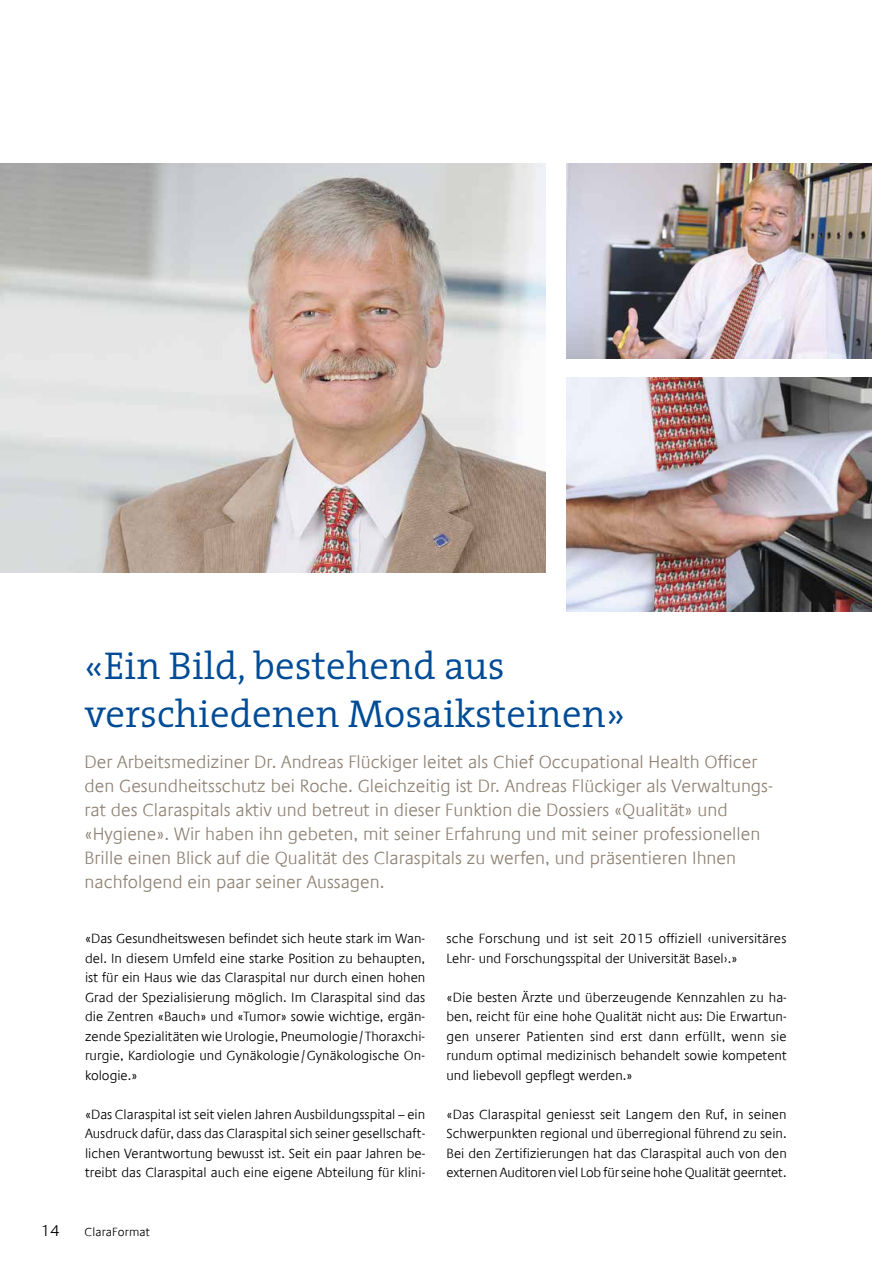
<style>
.page{position:relative;width:893px;height:1263px;background:#fff}
.page>*{position:absolute;margin:0;border:0;box-sizing:border-box;transform-origin:0 0}
.t1{font:300 39px/48px "The Serif";color:#004b96}
.t2{font:300 18px/24px "Praxis Com";color:#908375}
.t3{font:300 15.75px "Praxis Com";color:#000}
.t4{font:300 13.5px/19.5px "Praxis Com";letter-spacing:.005em;color:#000;text-align:justify}
.t5{font:300 12px "Praxis Com";letter-spacing:.015em;color:#000}
</style>
<div class="page">
<img style="left:567px;top:163px;width:305px;height:195px">
<img style="left:0;top:163px;width:546px;height:410px">
<img style="left:567px;top:378px;width:305px;height:234px">
<h1 class="t1" style="left:85px;top:641px;width:542px">«Ein Bild, bestehend aus verschiedenen Mosaiksteinen»</h1>
<p class="t2" style="left:85px;top:750px;width:690px">Der Arbeitsmediziner Dr. Andreas Flückiger leitet als Chief Occupational Health Officer den Gesundheitsschutz bei Roche. Gleichzeitig ist Dr. Andreas Flückiger als Verwaltungs&shy;rat des Claraspitals aktiv und betreut in dieser Funktion die Dossiers «Qualität» und «Hygiene». Wir haben ihn gebeten, mit seiner Erfahrung und mit seiner professionellen Brille einen Blick auf die Qualität des Claraspitals zu werfen, und präsentieren Ihnen nachfolgend ein paar seiner Aussagen.</p>
<p class="t4" style="left:85px;top:929px;width:342px">«Das Gesundheitswesen befindet sich heute stark im Wan&shy;del. In diesem Umfeld eine starke Position zu behaupten, ist für ein Haus wie das Claraspital nur durch einen hohen Grad der Spezialisierung möglich. Im Claraspital sind das die Zentren «Bauch» und «Tumor» sowie wichtige, ergän&shy;zende Spezialitäten wie Urologie, Pneumologie/Thoraxchi&shy;rurgie, Kardiologie und Gynäkologie/Gynäkologische On&shy;kologie.»</p>
<p class="t4" style="left:85px;top:1104px;width:342px">«Das Claraspital ist seit vielen Jahren Ausbildungsspital – ein Ausdruck dafür, dass das Claraspital sich seiner gesellschaft&shy;lichen Verantwortung bewusst ist. Seit ein paar Jahren be&shy;treibt das Claraspital auch eine eigene Abteilung für klini-</p>
<p class="t3" style="left:40px;top:1221px;width:21px">14</p>
<p class="t5" style="left:85px;top:1224px;width:67px">ClaraFormat</p>
<p class="t4" style="left:446px;top:929px;width:341px">sche Forschung und ist seit 2015 offiziell ‹universitäres<br>Lehr- und Forschungsspital der Universität Basel›.»</p>
<p class="t4" style="left:446px;top:987px;width:342px">«Die besten Ärzte und überzeugende Kennzahlen zu ha&shy;ben, reicht für eine hohe Qualität nicht aus: Die Erwartun&shy;gen unserer Patienten sind erst dann erfüllt, wenn sie rundum optimal medizinisch behandelt sowie kompetent und liebevoll gepflegt werden.»</p>
<p class="t4" style="left:446px;top:1104px;width:342px">«Das Claraspital geniesst seit Langem den Ruf, in seinen Schwerpunkten regional und überregional führend zu sein.<br>Bei den Zertifizierungen hat das Claraspital auch von den externen Auditoren viel Lob für seine hohe Qualität geerntet.</p>
</div>
